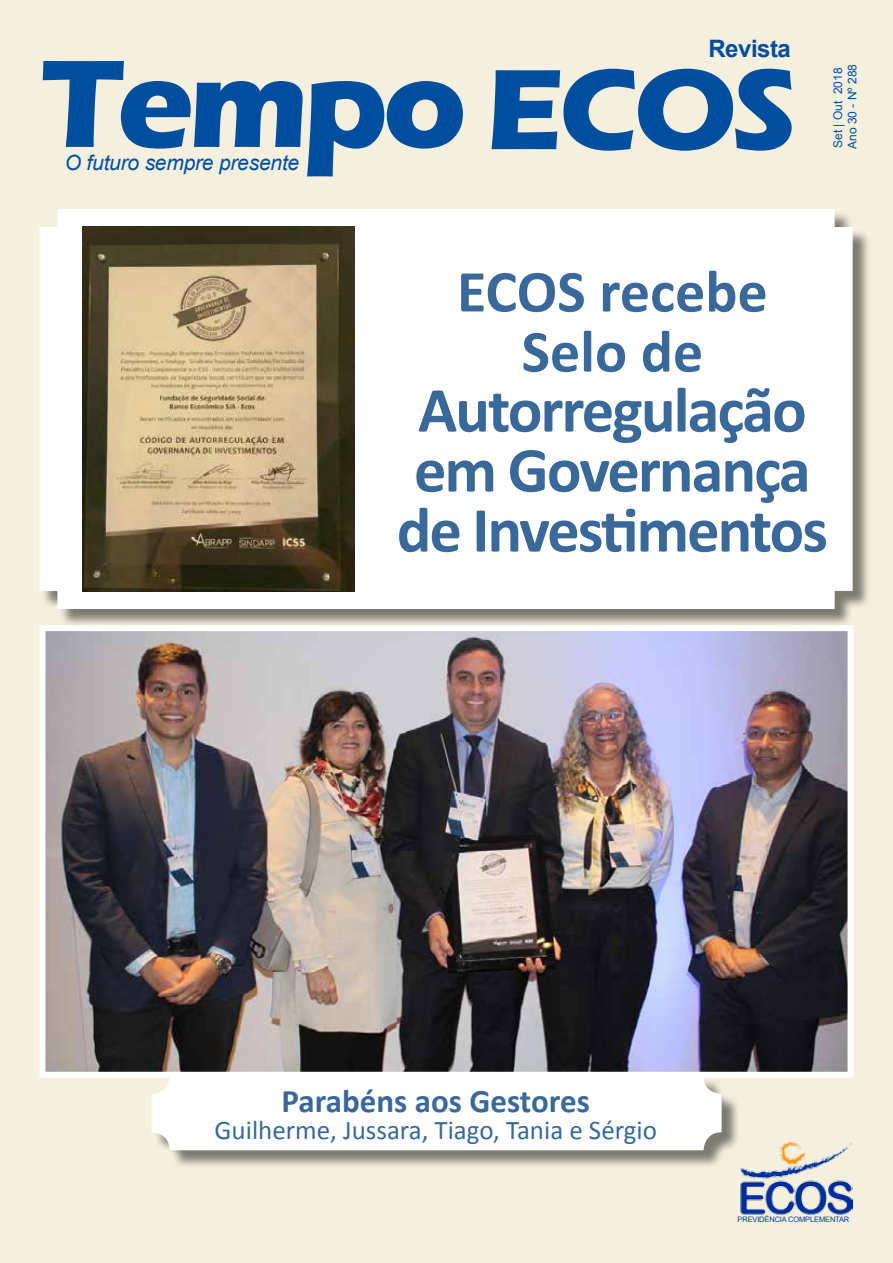
<style>
.page{position:relative;width:893px;height:1263px;background:#f5efdd}
.page>*{position:absolute;margin:0;border:0;box-sizing:border-box;transform-origin:0 0}
.t1{font:700 129px "Eras ITC";letter-spacing:-.04em;color:#004f9f}
.t2{font:700 64.5px/60px "Calibri";letter-spacing:-.03em;color:#38699a;text-align:center}
.t3{font:700 60px/60px "Calibri";color:#38699a;text-align:center}
.t4{font:700 33px "Calibri";color:#38699a}
.t5{font:27px "Calibri";color:#38699a}
.t6{font:700 24px "Arial";letter-spacing:-.02em;color:#004f9f}
.t7{font:italic 21px "Arial";letter-spacing:-.01em;color:#004f9f}
.t8{font:12px/14.4px "Arial";color:#004f9f}
.t9{font:7.5px "Arial";letter-spacing:-.02em;color:#004193}
.s1{font-size:118.5px}
</style>
<div class="page">
<img style="left:740px;top:1141px;width:113px;height:74px">
<img style="left:46px;top:632px;width:800px;height:439px">
<div style="left:39px;top:625px;width:814px;height:453px;border:6px solid #fff"></div>
<div style="left:154px;top:1078px;width:586px;height:91px;background:#000;opacity:.49"></div>
<div style="left:152px;top:1076px;width:570px;height:74px;background:#fff;border-radius:18px"></div>
<div style="left:42px;top:211px;width:829px;height:417px;background:#000;opacity:.49"></div>
<div style="left:39px;top:209px;width:814px;height:400px;background:#fff"></div>
<img style="left:83px;top:226px;width:271px;height:366px">
<p class="t6" style="left:708px;top:33px;width:84px">Revista</p>
<h1 class="t1" style="left:40px;top:30px;width:758px">Tempo <span class="s1">ECOS</span></h1>
<p class="t7" style="left:65px;top:149px;width:236px">O futuro sempre presente</p>
<p class="t8" style="left:831px;top:149px;width:87px;rotate:-90deg">Set | Out 2018<br>Ano 30 - Nº 288</p>
<p class="t3" style="left:457px;top:259px;width:312px">ECOS recebe<br>Selo de</p>
<p class="t2" style="left:397px;top:377px;width:433px">Autorregulação em Governança de Investimentos</p>
<p class="t4" style="left:282px;top:1080px;width:310px">Parabéns aos Gestores</p>
<p class="t5" style="left:215px;top:1113px;width:444px">Guilherme, Jussara, Tiago, Tania e Sérgio</p>
<p class="t9" style="left:737px;top:1214px;width:113px">PREVIDËNCIA COMPLEMENTAR</p>
</div>
